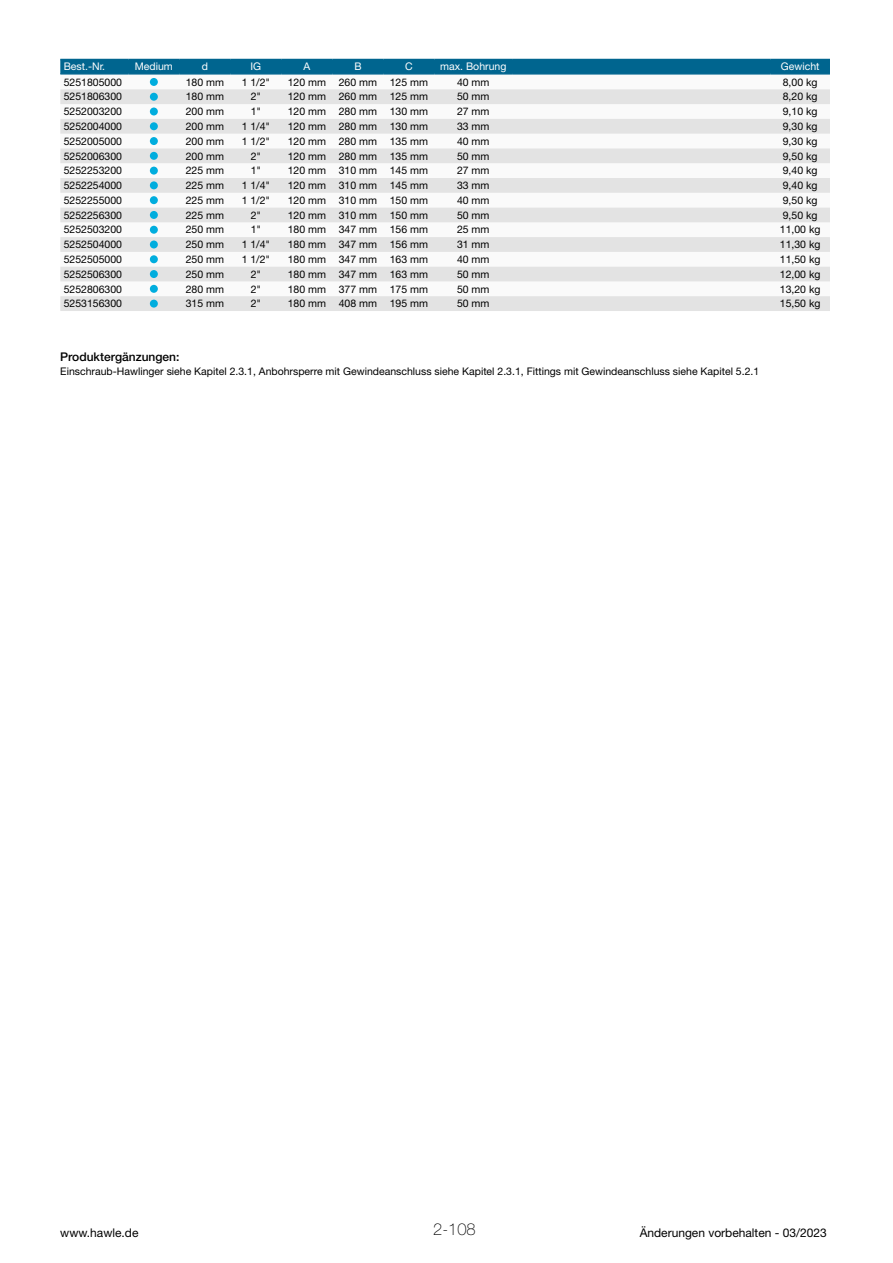
<style>
.page{position:relative;width:893px;height:1263px;background:#fff}
.page>*{position:absolute;margin:0;border:0;box-sizing:border-box;transform-origin:0 0}
.t1{font:100 16.5px "Helvetica Neue LT Pro";color:#000}
.t2{font:12px "Helvetica Neue LT Pro";color:#000}
.t3{font:500 12px "Helvetica Neue LT Pro";color:#000}
.t4{font:10.5px "Helvetica Neue LT Pro";color:#000}
.t5{font:10.5px "Helvetica Neue LT Pro";color:#fff}
</style>
<div class="page">
<div style="left:60px;top:60px;width:770px;height:13px;background:#00658f"></div>
<svg style="left:60px;top:89px;width:770px;height:222px;fill:#e5e5e5"></svg>
<hr style="left:60px;top:59px;width:68px;height:1px;background:#00658f">
<hr style="left:60px;top:73px;width:68px;height:2px;background:#00658f">
<hr style="left:179px;top:59px;width:51px;height:1px;background:#00658f">
<hr style="left:179px;top:73px;width:51px;height:2px;background:#00658f">
<hr style="left:230px;top:59px;width:51px;height:1px;background:#00658f">
<hr style="left:230px;top:73px;width:51px;height:2px;background:#00658f">
<hr style="left:281px;top:59px;width:51px;height:1px;background:#00658f">
<hr style="left:281px;top:73px;width:51px;height:2px;background:#00658f">
<hr style="left:332px;top:59px;width:51px;height:1px;background:#00658f">
<hr style="left:332px;top:73px;width:51px;height:2px;background:#00658f">
<hr style="left:383px;top:59px;width:51px;height:1px;background:#00658f">
<hr style="left:383px;top:73px;width:51px;height:2px;background:#00658f">
<hr style="left:434px;top:59px;width:78px;height:1px;background:#00658f">
<hr style="left:434px;top:73px;width:78px;height:2px;background:#00658f">
<hr style="left:512px;top:59px;width:258px;height:1px;background:#00658f">
<hr style="left:512px;top:73px;width:258px;height:2px;background:#00658f">
<hr style="left:128px;top:59px;width:51px;height:1px;background:#00658f">
<hr style="left:128px;top:73px;width:51px;height:2px;background:#00658f">
<hr style="left:770px;top:59px;width:60px;height:1px;background:#00658f">
<hr style="left:770px;top:73px;width:60px;height:2px;background:#00658f">
<div style="left:150px;top:78px;width:8px;height:8px;background:#00adde;border-radius:50%"></div>
<div style="left:150px;top:93px;width:8px;height:8px;background:#00adde;border-radius:50%"></div>
<div style="left:150px;top:108px;width:8px;height:7px;background:#00adde;border-radius:50%"></div>
<div style="left:150px;top:122px;width:8px;height:8px;background:#00adde;border-radius:50%"></div>
<div style="left:150px;top:137px;width:8px;height:8px;background:#00adde;border-radius:50%"></div>
<div style="left:150px;top:152px;width:8px;height:8px;background:#00adde;border-radius:50%"></div>
<div style="left:150px;top:167px;width:8px;height:8px;background:#00adde;border-radius:50%"></div>
<div style="left:150px;top:181px;width:8px;height:8px;background:#00adde;border-radius:50%"></div>
<div style="left:150px;top:196px;width:8px;height:8px;background:#00adde;border-radius:50%"></div>
<div style="left:150px;top:211px;width:8px;height:8px;background:#00adde;border-radius:50%"></div>
<div style="left:150px;top:226px;width:8px;height:8px;background:#00adde;border-radius:50%"></div>
<div style="left:150px;top:240px;width:8px;height:8px;background:#00adde;border-radius:50%"></div>
<div style="left:150px;top:255px;width:8px;height:8px;background:#00adde;border-radius:50%"></div>
<div style="left:150px;top:270px;width:8px;height:8px;background:#00adde;border-radius:50%"></div>
<div style="left:150px;top:285px;width:8px;height:8px;background:#00adde;border-radius:50%"></div>
<div style="left:150px;top:300px;width:8px;height:8px;background:#00adde;border-radius:50%"></div>
<p class="t5" style="left:64px;top:60px;width:43px">Best.-Nr.</p>
<p class="t5" style="left:135px;top:60px;width:40px">Medium</p>
<p class="t5" style="left:202px;top:60px;width:8px">d</p>
<p class="t5" style="left:251px;top:60px;width:12px">IG</p>
<p class="t5" style="left:304px;top:60px;width:8px">A</p>
<p class="t5" style="left:354px;top:60px;width:9px">B</p>
<p class="t5" style="left:405px;top:60px;width:9px">C</p>
<p class="t5" style="left:440px;top:60px;width:68px">max. Bohrung</p>
<p class="t5" style="left:781px;top:60px;width:40px">Gewicht</p>
<p class="t4" style="left:64px;top:75px;width:60px">5251805000</p>
<p class="t4" style="left:186px;top:75px;width:40px">180 mm</p>
<p class="t4" style="left:242px;top:75px;width:30px">1 1/2"</p>
<p class="t4" style="left:288px;top:75px;width:142px">120 mm 260 mm 125 mm</p>
<p class="t4" style="left:457px;top:75px;width:34px">40 mm</p>
<p class="t4" style="left:783px;top:75px;width:36px">8,00 kg</p>
<p class="t4" style="left:64px;top:90px;width:60px">5251806300</p>
<p class="t4" style="left:186px;top:90px;width:40px">180 mm</p>
<p class="t4" style="left:251px;top:90px;width:12px">2"</p>
<p class="t4" style="left:288px;top:90px;width:142px">120 mm 260 mm 125 mm</p>
<p class="t4" style="left:457px;top:90px;width:34px">50 mm</p>
<p class="t4" style="left:783px;top:90px;width:36px">8,20 kg</p>
<p class="t4" style="left:64px;top:105px;width:60px">5252003200</p>
<p class="t4" style="left:186px;top:105px;width:40px">200 mm</p>
<p class="t4" style="left:251px;top:105px;width:12px">1"</p>
<p class="t4" style="left:288px;top:105px;width:142px">120 mm 280 mm 130 mm</p>
<p class="t4" style="left:457px;top:105px;width:34px">27 mm</p>
<p class="t4" style="left:783px;top:105px;width:36px">9,10 kg</p>
<p class="t4" style="left:64px;top:120px;width:60px">5252004000</p>
<p class="t4" style="left:186px;top:120px;width:40px">200 mm</p>
<p class="t4" style="left:242px;top:120px;width:30px">1 1/4"</p>
<p class="t4" style="left:288px;top:120px;width:142px">120 mm 280 mm 130 mm</p>
<p class="t4" style="left:457px;top:120px;width:34px">33 mm</p>
<p class="t4" style="left:783px;top:120px;width:36px">9,30 kg</p>
<p class="t4" style="left:64px;top:135px;width:60px">5252005000</p>
<p class="t4" style="left:186px;top:135px;width:40px">200 mm</p>
<p class="t4" style="left:242px;top:135px;width:30px">1 1/2"</p>
<p class="t4" style="left:288px;top:135px;width:142px">120 mm 280 mm 135 mm</p>
<p class="t4" style="left:457px;top:135px;width:34px">40 mm</p>
<p class="t4" style="left:783px;top:135px;width:36px">9,30 kg</p>
<p class="t4" style="left:64px;top:149px;width:60px">5252006300</p>
<p class="t4" style="left:186px;top:149px;width:40px">200 mm</p>
<p class="t4" style="left:251px;top:149px;width:12px">2"</p>
<p class="t4" style="left:288px;top:149px;width:142px">120 mm 280 mm 135 mm</p>
<p class="t4" style="left:457px;top:149px;width:34px">50 mm</p>
<p class="t4" style="left:783px;top:149px;width:36px">9,50 kg</p>
<p class="t4" style="left:64px;top:164px;width:60px">5252253200</p>
<p class="t4" style="left:186px;top:164px;width:40px">225 mm</p>
<p class="t4" style="left:251px;top:164px;width:12px">1"</p>
<p class="t4" style="left:288px;top:164px;width:142px">120 mm 310 mm 145 mm</p>
<p class="t4" style="left:457px;top:164px;width:34px">27 mm</p>
<p class="t4" style="left:783px;top:164px;width:36px">9,40 kg</p>
<p class="t4" style="left:64px;top:179px;width:60px">5252254000</p>
<p class="t4" style="left:186px;top:179px;width:40px">225 mm</p>
<p class="t4" style="left:242px;top:179px;width:30px">1 1/4"</p>
<p class="t4" style="left:288px;top:179px;width:142px">120 mm 310 mm 145 mm</p>
<p class="t4" style="left:457px;top:179px;width:34px">33 mm</p>
<p class="t4" style="left:783px;top:179px;width:36px">9,40 kg</p>
<p class="t4" style="left:64px;top:194px;width:60px">5252255000</p>
<p class="t4" style="left:186px;top:194px;width:40px">225 mm</p>
<p class="t4" style="left:242px;top:194px;width:30px">1 1/2"</p>
<p class="t4" style="left:288px;top:194px;width:142px">120 mm 310 mm 150 mm</p>
<p class="t4" style="left:457px;top:194px;width:34px">40 mm</p>
<p class="t4" style="left:783px;top:194px;width:36px">9,50 kg</p>
<p class="t4" style="left:64px;top:208px;width:60px">5252256300</p>
<p class="t4" style="left:186px;top:208px;width:40px">225 mm</p>
<p class="t4" style="left:251px;top:208px;width:12px">2"</p>
<p class="t4" style="left:288px;top:208px;width:142px">120 mm 310 mm 150 mm</p>
<p class="t4" style="left:457px;top:208px;width:34px">50 mm</p>
<p class="t4" style="left:783px;top:208px;width:36px">9,50 kg</p>
<p class="t4" style="left:64px;top:223px;width:60px">5252503200</p>
<p class="t4" style="left:186px;top:223px;width:40px">250 mm</p>
<p class="t4" style="left:251px;top:223px;width:12px">1"</p>
<p class="t4" style="left:288px;top:223px;width:142px">180 mm 347 mm 156 mm</p>
<p class="t4" style="left:457px;top:223px;width:34px">25 mm</p>
<p class="t4" style="left:780px;top:223px;width:42px">11,00 kg</p>
<p class="t4" style="left:64px;top:238px;width:60px">5252504000</p>
<p class="t4" style="left:186px;top:238px;width:40px">250 mm</p>
<p class="t4" style="left:242px;top:238px;width:30px">1 1/4"</p>
<p class="t4" style="left:288px;top:238px;width:142px">180 mm 347 mm 156 mm</p>
<p class="t4" style="left:457px;top:238px;width:34px">31 mm</p>
<p class="t4" style="left:780px;top:238px;width:42px">11,30 kg</p>
<p class="t4" style="left:64px;top:253px;width:60px">5252505000</p>
<p class="t4" style="left:186px;top:253px;width:40px">250 mm</p>
<p class="t4" style="left:242px;top:253px;width:30px">1 1/2"</p>
<p class="t4" style="left:288px;top:253px;width:142px">180 mm 347 mm 163 mm</p>
<p class="t4" style="left:457px;top:253px;width:34px">40 mm</p>
<p class="t4" style="left:780px;top:253px;width:42px">11,50 kg</p>
<p class="t4" style="left:64px;top:268px;width:60px">5252506300</p>
<p class="t4" style="left:186px;top:268px;width:40px">250 mm</p>
<p class="t4" style="left:251px;top:268px;width:12px">2"</p>
<p class="t4" style="left:288px;top:268px;width:142px">180 mm 347 mm 163 mm</p>
<p class="t4" style="left:457px;top:268px;width:34px">50 mm</p>
<p class="t4" style="left:780px;top:268px;width:42px">12,00 kg</p>
<p class="t4" style="left:64px;top:282px;width:60px">5252806300</p>
<p class="t4" style="left:186px;top:282px;width:40px">280 mm</p>
<p class="t4" style="left:251px;top:282px;width:12px">2"</p>
<p class="t4" style="left:288px;top:282px;width:142px">180 mm 377 mm 175 mm</p>
<p class="t4" style="left:457px;top:282px;width:34px">50 mm</p>
<p class="t4" style="left:780px;top:282px;width:42px">13,20 kg</p>
<p class="t4" style="left:64px;top:297px;width:60px">5253156300</p>
<p class="t4" style="left:186px;top:297px;width:40px">315 mm</p>
<p class="t4" style="left:251px;top:297px;width:12px">2"</p>
<p class="t4" style="left:288px;top:297px;width:142px">180 mm 408 mm 195 mm</p>
<p class="t4" style="left:457px;top:297px;width:34px">50 mm</p>
<p class="t4" style="left:780px;top:297px;width:42px">15,50 kg</p>
<p class="t3" style="left:60px;top:350px;width:121px">Produktergänzungen:</p>
<p class="t4" style="left:60px;top:365px;width:700px">Einschraub-Hawlinger siehe Kapitel 2.3.1, Anbohrsperre mit Gewindeanschluss siehe Kapitel 2.3.1, Fittings mit Gewindeanschluss siehe Kapitel 5.2.1</p>
<p class="t2" style="left:60px;top:1225px;width:80px">www.hawle.de</p>
<h1 class="t1" style="left:433px;top:1219px;width:44px">2-108</h1>
<p class="t2" style="left:640px;top:1225px;width:189px">Änderungen vorbehalten - 03/2023</p>
</div>
